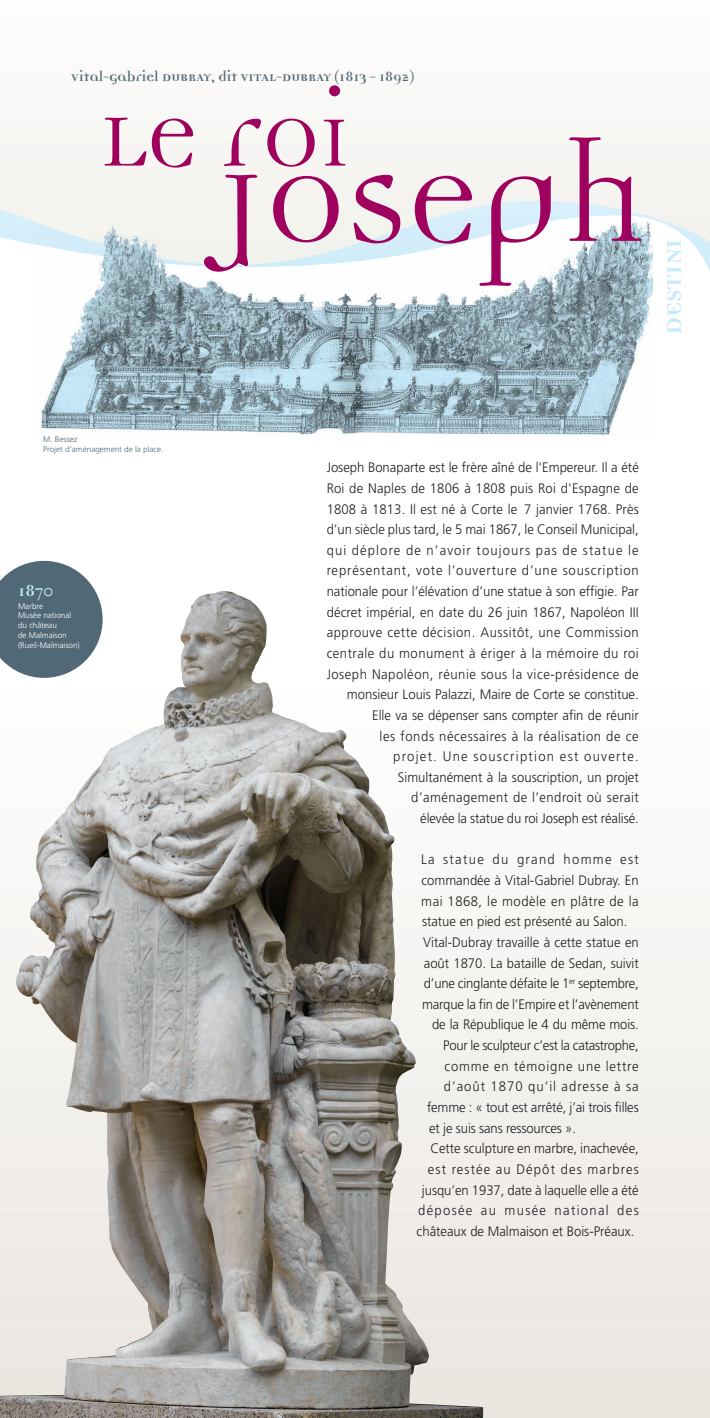
<style>
.page{position:relative;width:710px;height:1418px;background:#fff}
.page>*{position:absolute;margin:0;border:0;box-sizing:border-box;transform-origin:0 0}
.t1{font:155.69px "Democratica";letter-spacing:-.015em;color:#9e015e}
.t2{font:112.5px "Democratica";color:#9e015e}
.t3{font:700 31.25px "Democratica";letter-spacing:-.025em;color:#c6eafa}
.t4{font:700 18.75px "Democratica";color:#c6eafa}
.t5{font:700 15.62px "Democratica";color:#516976}
.t6{font:300 13.75px/20.6px "Frutiger";color:#231f20;text-align:right;scale:.95 1}
.t7{font:300 13.75px "Frutiger";letter-spacing:.1em;color:#231f20;scale:.95 1}
.t8{font:300 13.75px "Frutiger";letter-spacing:-.02em;color:#231f20;scale:.95 1}
.t9{font:300 13.75px "Frutiger";letter-spacing:.035em;color:#231f20;scale:.95 1}
.t10{font:300 13.75px "Frutiger";letter-spacing:.085em;color:#231f20;scale:.95 1}
.t11{font:300 13.75px "Frutiger";letter-spacing:.075em;color:#231f20;scale:.95 1}
.t12{font:300 13.75px "Frutiger";letter-spacing:.06em;color:#231f20;scale:.95 1}
.t13{font:300 8.12px/9.8px "Frutiger";color:#fff}
.t14{font:300 8.12px/9.8px "Frutiger";color:#516976}
</style>
<div class="page">
<div style="left:0;top:122px;width:709px;height:32px;background:#f7f7f4"></div>
<svg style="left:0;top:154px;width:709px;height:141px"></svg>
<img style="left:186px;top:670px;width:523px;height:747px">
<svg style="left:0;top:561px;width:103px;height:83px;background:#667b87"></svg>
<img style="left:31px;top:267px;width:621px;height:169px">
<img style="left:31px;top:210px;width:621px;height:57px">
<img style="left:0;top:644px;width:186px;height:773px">
<p class="t5" style="left:71px;top:71px;width:344px">Vital-Gabriel DUBRAY, dit VITAL-DUBRAY (1813 - 1892)</p>
<h2 class="t2" style="left:98px;top:91px;width:254px">Le roi</h2>
<h1 class="t1" style="left:215px;top:137px;width:434px">Joseph</h1>
<h3 class="t3" style="left:659px;top:335px;width:98px;rotate:-90deg">DESTINI</h3>
<p class="t14" style="left:43px;top:435px;width:122px">M. Bessez<br>Projet d'aménagement de la place.</p>
<h3 class="t4" style="left:18px;top:583px;width:37px">1870</h3>
<p class="t13" style="left:18px;top:601px;width:63px">Marbre<br>Musée national du château<br>de Malmaison (Rueil-Malmaison)</p>
<p class="t6" style="left:326px;top:458px;width:330px">Joseph Bonaparte est le frère aîné de l'Empereur. Il a été Roi de Naples de 1806 à 1808 puis Roi d'Espagne de 1808 à 1813. Il est né à Corte le 7 janvier 1768. Près d’un siècle plus tard, le 5 mai 1867, le Conseil Municipal, qui déplore de n’avoir toujours pas de statue le représentant, vote l’ouverture d’une souscription nationale pour l’élévation d’une statue à son effigie. Par décret impérial, en date du 26 juin 1867, Napoléon III approuve cette décision. Aussitôt, une Commission centrale du monument à ériger à la mémoire du roi Joseph Napoléon, réunie sous la vice-présidence de monsieur Louis Palazzi, Maire de Corte se constitue.<br>Elle va se dépenser sans compter afin de réunir<br>les fonds nécessaires à la réalisation de ce<br>projet. Une souscription est ouverte.<br>Simultanément à la souscription, un projet d’aménagement de l’endroit où serait<br>élevée la statue du roi Joseph est réalisé.</p>
<p class="t7" style="left:421px;top:854px;width:231px">La statue du grand homme est</p>
<p class="t6" style="left:421px;top:871px;width:230px">commandée à Vital-Gabriel Dubray. En</p>
<p class="t9" style="left:421px;top:895px;width:230px">mai 1868, le modèle en plâtre de la</p>
<p class="t6" style="left:422px;top:912px;width:217px">statue en pied est présenté au Salon.</p>
<p class="t6" style="left:423px;top:933px;width:228px">Vital-Dubray travaille à cette statue en</p>
<p class="t6" style="left:424px;top:953px;width:227px">août 1870. La bataille de Sedan, suivit</p>
<p class="t6" style="left:423px;top:974px;width:228px">d’une cinglante défaite le 1<sup>er</sup> septembre,</p>
<p class="t6" style="left:422px;top:994px;width:229px">marque la fin de l’Empire et l’avènement</p>
<p class="t6" style="left:432px;top:1015px;width:219px">de la République le 4 du même mois.</p>
<p class="t8" style="left:443px;top:1039px;width:207px">Pour le sculpteur c’est la catastrophe,</p>
<p class="t12" style="left:444px;top:1060px;width:206px">comme en témoigne une lettre</p>
<p class="t11" style="left:443px;top:1081px;width:207px">d’août 1870 qu’il adresse à sa</p>
<p class="t6" style="left:427px;top:1098px;width:224px">femme : « tout est arrêté, j’ai trois filles</p>
<p class="t6" style="left:429px;top:1118px;width:156px">et je suis sans ressources ».</p>
<p class="t6" style="left:430px;top:1139px;width:221px">Cette sculpture en marbre, inachevée,</p>
<p class="t10" style="left:427px;top:1163px;width:223px">est restée au Dépôt des marbres</p>
<p class="t6" style="left:422px;top:1180px;width:230px">jusqu’en 1937, date à laquelle elle a été</p>
<p class="t7" style="left:418px;top:1204px;width:234px">déposée au musée national des</p>
<p class="t6" style="left:416px;top:1221px;width:230px">châteaux de Malmaison et Bois-Préaux.</p>
</div>
